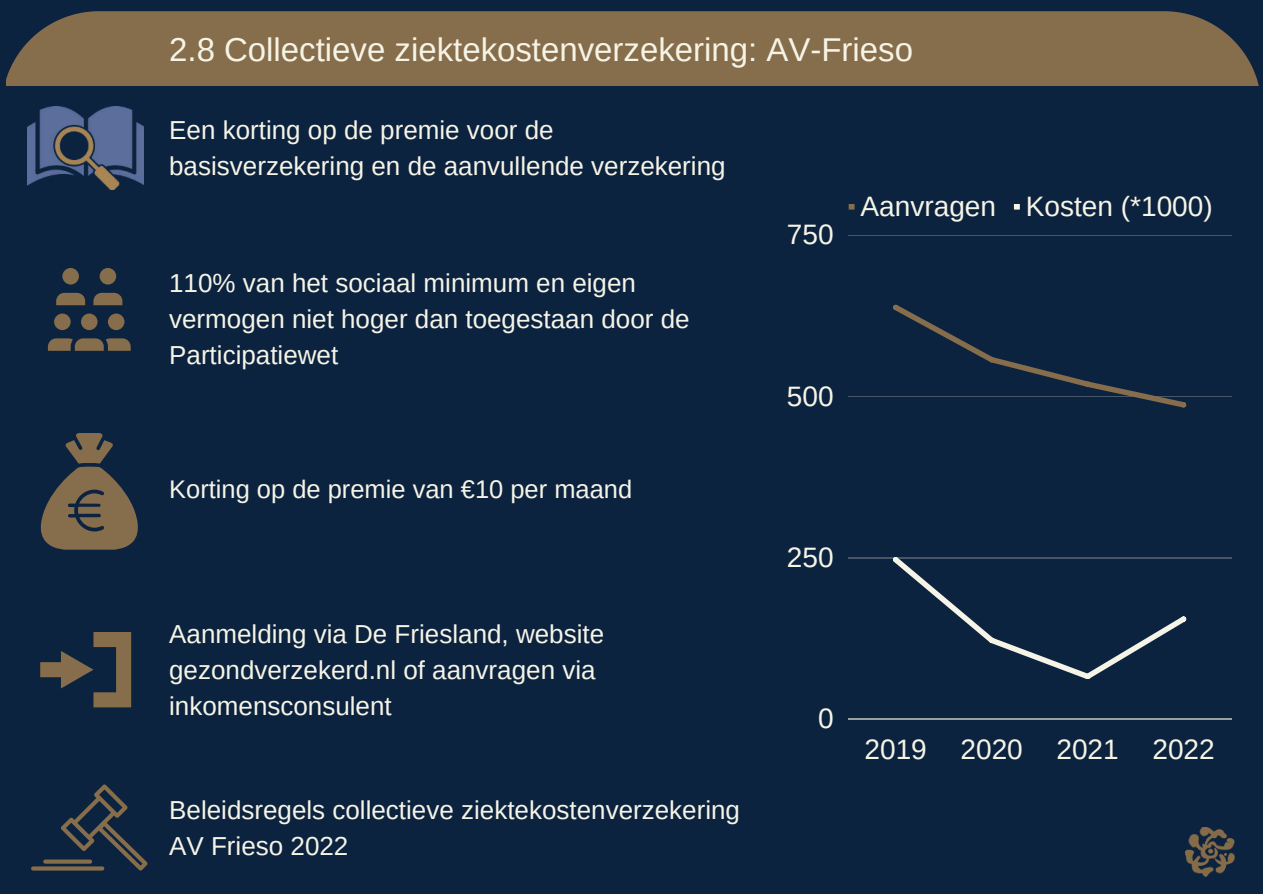
<style>
.page{position:relative;width:1263px;height:894px;background:#fff}
.page>*{position:absolute;margin:0;border:0;box-sizing:border-box;transform-origin:0 0}
.t1{font:33px "Arimo";color:#f6f4e6}
.t2{font:28.05px "Arimo";color:#f6f4e6}
.t3{font:25.95px/36px "Arimo";color:#f6f4e6}
.t4{font:25.5px "Arimo";color:#f6f4e6}
</style>
<div class="page">
<div style="left:0;top:0;width:1263px;height:893px;background:#0c2340"></div>
<img style="left:1185px;top:827px;width:50px;height:48px">
<div style="left:7px;top:11px;width:1252px;height:74px;background:#866d4b"></div>
<img style="left:28px;top:106px;width:116px;height:84px">
<svg style="left:48px;top:268px;width:83px;height:83px"></svg>
<svg style="left:40px;top:433px;width:98px;height:116px"></svg>
<svg style="left:31px;top:784px;width:117px;height:86px"></svg>
<svg style="left:40px;top:632px;width:91px;height:75px"></svg>
<svg style="left:849px;top:204px;width:6px;height:5px"></svg>
<svg style="left:1014px;top:204px;width:6px;height:5px"></svg>
<hr style="left:848px;top:235px;width:383px;height:1px;background:#f6f4e6">
<hr style="left:848px;top:396px;width:383px;height:1px;background:#f6f4e6">
<hr style="left:848px;top:557px;width:383px;height:1px;background:#f6f4e6">
<hr style="left:848px;top:718px;width:383px;height:1px;background:#f6f4e6">
<svg style="left:893px;top:304px;width:293px;height:103px"></svg>
<svg style="left:893px;top:557px;width:293px;height:122px"></svg>
<p class="t1" style="left:169px;top:29px;width:745px">2.8 Collectieve ziektekostenverzekering: AV-Frieso</p>
<p class="t3" style="left:169px;top:112px;width:558px">Een korting op de premie voor de basisverzekering en de aanvullende verzekering</p>
<p class="t3" style="left:169px;top:265px;width:522px">110% van het sociaal minimum en eigen vermogen niet hoger dan toegestaan door de<br>Participatiewet</p>
<p class="t4" style="left:169px;top:473px;width:465px">Korting op de premie van €10 per maand</p>
<p class="t3" style="left:169px;top:615px;width:436px">Aanmelding via De Friesland, website gezondverzekerd.nl of aanvragen via inkomensconsulent</p>
<p class="t3" style="left:169px;top:791px;width:572px">Beleidsregels collectieve ziektekostenverzekering<br>AV Frieso 2022</p>
<p class="t2" style="left:787px;top:217px;width:48px">750</p>
<p class="t2" style="left:860px;top:188px;width:354px">Aanvragen Kosten (*1000)</p>
<p class="t2" style="left:787px;top:378px;width:48px">500</p>
<p class="t2" style="left:787px;top:539px;width:48px">250</p>
<p class="t2" style="left:818px;top:700px;width:17px">0</p>
<p class="t2" style="left:864px;top:731px;width:352px">2019 2020 2021 2022</p>
</div>
